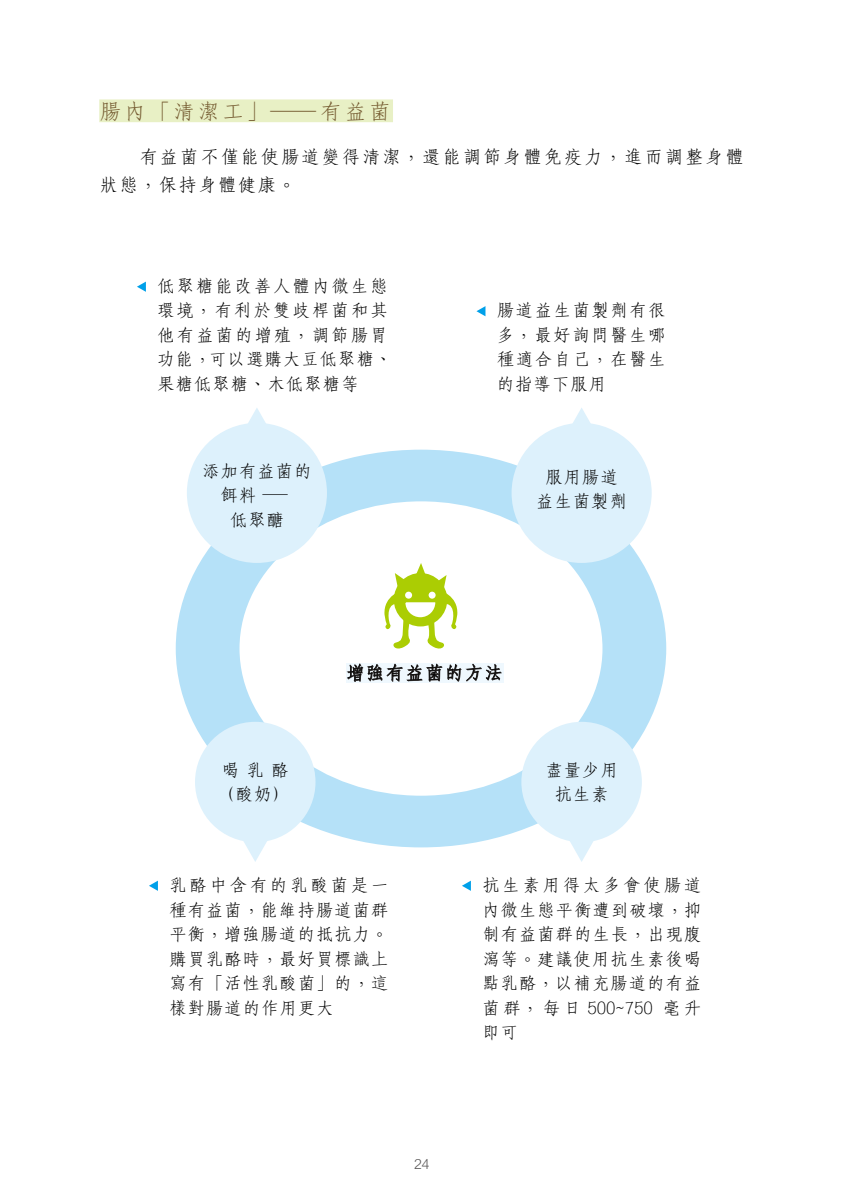
<style>
.page{position:relative;width:844px;height:1191px;background:#fff}
.page>*{position:absolute;margin:0;border:0;box-sizing:border-box;transform-origin:0 0}
.t1{font:300 22.75px "C Fang Song HK";letter-spacing:.075em;color:#745a30}
.t2{font:300 19.25px/28px "C Fang Song HK";letter-spacing:.05em;color:#000}
.t3{font:300 19.25px "C Fang Song HK";letter-spacing:.025em;color:#000}
.t4{font:300 18.38px/24.5px "C Fang Song HK";color:#000;text-align:center}
.t5{font:300 18.38px/24.5px "C Fang Song HK";letter-spacing:.055em;color:#000}
.t6{font:300 14px "M Hei HK";color:#595757}
</style>
<div class="page">
<svg style="left:176px;top:449px;width:490px;height:398px"></svg>
<div style="left:521px;top:722px;width:120px;height:120px;background:#ddf1fc;border-radius:50%"></div>
<svg style="left:568px;top:840px;width:27px;height:22px"></svg>
<div style="left:195px;top:722px;width:120px;height:120px;background:#ddf1fc;border-radius:50%"></div>
<svg style="left:242px;top:841px;width:26px;height:21px"></svg>
<div style="left:187px;top:423px;width:140px;height:140px;background:#ddf1fc;border-radius:50%"></div>
<svg style="left:246px;top:408px;width:22px;height:16px"></svg>
<div style="left:511px;top:423px;width:140px;height:140px;background:#ddf1fc;border-radius:50%"></div>
<svg style="left:571px;top:408px;width:21px;height:16px"></svg>
<div style="left:99px;top:99px;width:294px;height:23px;background:#e8f0c5"></div>
<div style="left:346px;top:663px;width:157px;height:19px;background:#eff8fe"></div>
<svg style="left:347px;top:664px;width:154px;height:18px"></svg>
<svg style="left:137px;top:281px;width:9px;height:11px"></svg>
<svg style="left:476px;top:306px;width:9px;height:10px"></svg>
<svg style="left:149px;top:880px;width:9px;height:11px"></svg>
<svg style="left:462px;top:880px;width:9px;height:11px"></svg>
<svg style="left:383px;top:563px;width:75px;height:88px"></svg>
<p class="t1" style="left:99px;top:95px;width:293px">腸內「清潔工」—有益菌</p>
<p class="t2" style="left:99px;top:141px;width:646px;text-indent:40px">有益菌不僅能使腸道變得清潔，還能調節身體免疫力，進而調整身體狀態，保持身體健康。</p>
<p class="t5" style="left:157px;top:273px;width:237px">低聚糖能改善人體內微生態環境，有利於雙歧桿菌和其他有益菌的增殖，調節腸胃功能，可以選購大豆低聚糖、果糖低聚糖、木低聚糖等</p>
<p class="t4" style="left:202px;top:458px;width:112px">添加有益菌的餌料－<br>低聚醣</p>
<p class="t4" style="left:496px;top:297px;width:171px;text-align:justify">腸道益生菌製劑有很多，最好詢問醫生哪種適合自己，在醫生的指導下服用</p>
<p class="t4" style="left:535px;top:464px;width:93px">服用腸道益生菌製劑</p>
<p class="t4" style="left:217px;top:756px;width:75px;text-align:left">喝乳酪（酸奶）</p>
<p class="t3" style="left:346px;top:659px;width:159px">增強有益菌的方法</p>
<p class="t4" style="left:544px;top:756px;width:75px">盡量少用抗生素</p>
<p class="t4" style="left:169px;top:872px;width:222px;text-align:justify">乳酪中含有的乳酸菌是一種有益菌，能維持腸道菌群平衡，增強腸道的抵抗力。購買乳酪時，最好買標識上寫有「活性乳酸菌」的，這樣對腸道的作用更大</p>
<p class="t4" style="left:481px;top:872px;width:221px;text-align:justify">抗生素用得太多會使腸道內微生態平衡遭到破壞，抑制有益菌群的生長，出現腹瀉等。建議使用抗生素後喝點乳酪，以補充腸道的有益菌群，每日 500~750 毫升即可</p>
<p class="t6" style="left:414px;top:1153px;width:17px">24</p>
</div>
